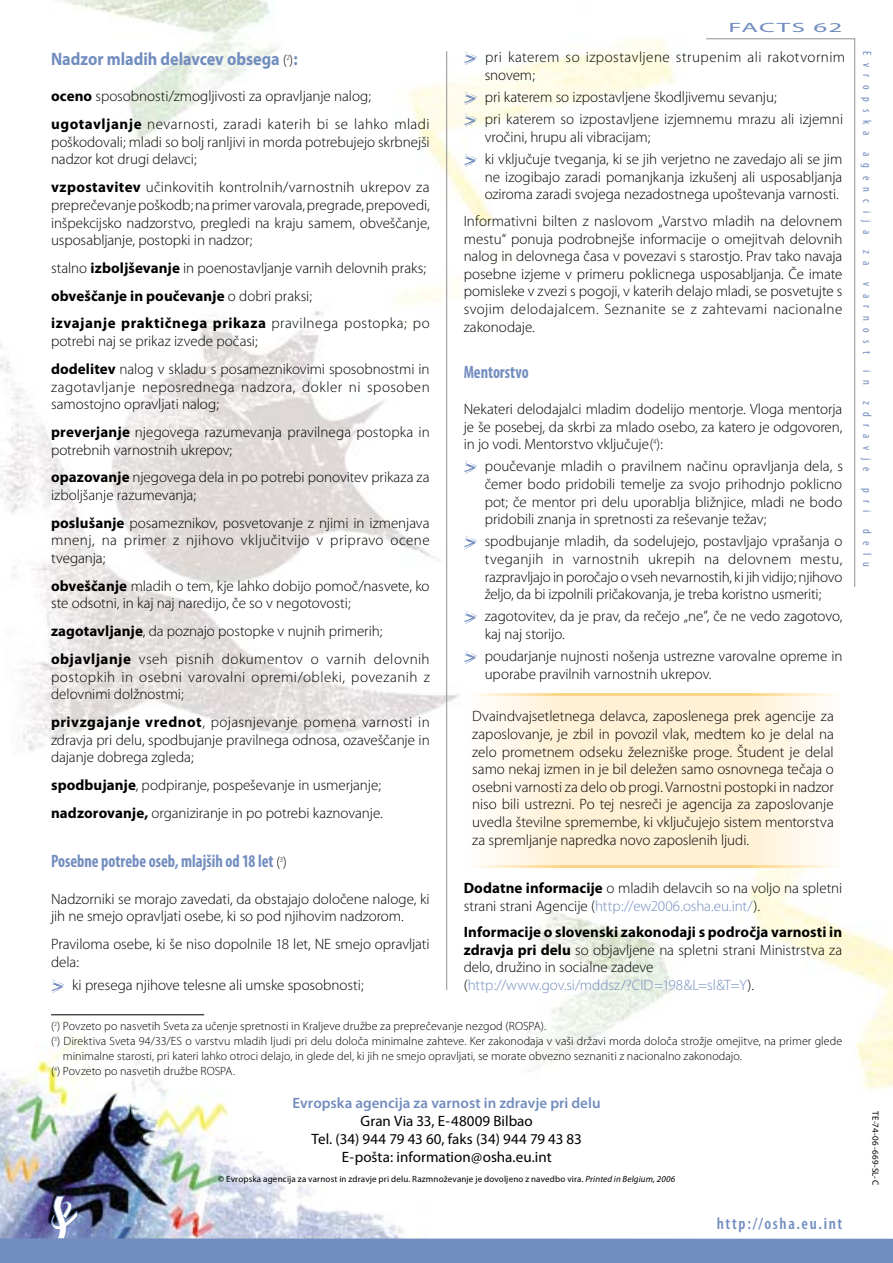
<style>
.page{position:relative;width:893px;height:1263px;background:#fff}
.page>*{position:absolute;margin:0;border:0;box-sizing:border-box;transform-origin:0 0}
.t1{font:700 condensed 18px "Myriad Pro";color:#728dbf;scale:.9 1}
.t2{font:700 18px "Myriad Pro";color:#728dbf;scale:.9 1}
.t3{font:600 condensed 16.5px "Myriad Pro";letter-spacing:.1em;color:#728dbf}
.t4{font:300 15px/17.7px "Myriad Pro";color:#000}
.t5{font:300 15px/17.5px "Myriad Pro";letter-spacing:.025em;color:#000}
.t6{font:300 15px/27.8px "Myriad Pro";letter-spacing:.02em;color:#000}
.t7{font:15px/18px "Myriad Pro";color:#000;text-align:center}
.t8{font:300 15px/17.7px "Myriad Pro";letter-spacing:.03em;color:#000}
.t9{font:600 15px "Myriad Pro";color:#728dbf}
.t10{font:13.5px "Myriad Pro";letter-spacing:.035em;color:#728dbf;scale:2 1}
.t11{font:300 12px "Myriad Pro";letter-spacing:.005em;color:#000}
.t12{font:condensed 12px "Myriad Pro";letter-spacing:.61em;color:#728dbf}
.t13{font:9px "Myriad Pro";letter-spacing:.02em;color:#000}
.s1{font-weight:300;font-size:15px;color:#000}
.s2{font-weight:700}
.s3{font-weight:300;font-stretch:normal;font-size:15px;color:#000}
.s4{color:#728dbf}
.s5{font-style:italic}
</style>
<div class="page">
<img style="left:0;top:0;width:892px;height:1196px">
<svg style="left:0;top:1196px;width:892px;height:67px"></svg>
<svg style="left:705px;top:38px;width:150px;height:550px"></svg>
<hr style="left:446px;top:51px;width:1px;height:939px;background:#909090">
<hr style="left:51px;top:1014px;width:153px;height:1px;background:#000">
<svg style="left:463px;top:695px;width:379px;height:170px"></svg>
<svg style="left:463px;top:693px;width:379px;height:2px"></svg>
<svg style="left:463px;top:865px;width:379px;height:2px"></svg>
<p class="t2" style="left:51px;top:52px;width:275px">Nadzor mladih delavcev obsega <span class="s1">(</span><sup>2</sup><span class="s1">)</span>:</p>
<p class="t4" style="left:51px;top:84px;width:380px;line-height:27.8px"><span class="s2">oceno</span> sposobnosti/zmogljivosti za opravljanje nalog; <span class="s2">ugotavljanje</span> nevarnosti, zaradi katerih bi se lahko mladi</p>
<p class="t4" style="left:51px;top:134px;width:380px">poškodovali; mladi so bolj ranljivi in morda potrebujejo skrbnejši nadzor kot drugi delavci;</p>
<p class="t4" style="left:51px;top:180px;width:380px;text-align:justify"><span class="s2">vzpostavitev</span> učinkovitih kontrolnih/varnostnih ukrepov za preprečevanje poškodb; na primer varovala, pregrade, prepovedi, inšpekcijsko nadzorstvo, pregledi na kraju samem, obveščanje, usposabljanje, postopki in nadzor;</p>
<p class="t4" style="left:51px;top:255px;width:380px;line-height:27.8px">stalno <span class="s2">izboljševanje</span> in poenostavljanje varnih delovnih praks; <span class="s2">obveščanje in poučevanje</span> o dobri praksi;<br><span class="s2">izvajanje praktičnega prikaza</span> pravilnega postopka; po</p>
<p class="t4" style="left:51px;top:329px;width:380px;line-height:27.8px">potrebi naj se prikaz izvede počasi;<br><span class="s2">dodelitev</span> nalog v skladu s posameznikovimi sposobnostmi in</p>
<p class="t5" style="left:51px;top:379px;width:380px">zagotavljanje neposrednega nadzora, dokler ni sposoben samostojno opravljati nalog;</p>
<p class="t4" style="left:51px;top:424px;width:380px"><span class="s2">preverjanje</span> njegovega razumevanja pravilnega postopka in potrebnih varnostnih ukrepov;</p>
<p class="t4" style="left:51px;top:470px;width:380px"><span class="s2">opazovanje</span> njegovega dela in po potrebi ponovitev prikaza za izboljšanje razumevanja;</p>
<p class="t4" style="left:51px;top:515px;width:380px;text-align:justify"><span class="s2">poslušanje</span> posameznikov, posvetovanje z njimi in izmenjava mnenj, na primer z njihovo vključitvijo v pripravo ocene tveganja;</p>
<p class="t4" style="left:51px;top:578px;width:380px"><span class="s2">obveščanje</span> mladih o tem, kje lahko dobijo pomoč/nasvete, ko ste odsotni, in kaj naj naredijo, če so v negotovosti;</p>
<p class="t6" style="left:51px;top:619px;width:380px"><span class="s2">zagotavljanje</span>, da poznajo postopke v nujnih primerih; <span class="s2">objavljanje</span> vseh pisnih dokumentov o varnih delovnih</p>
<p class="t5" style="left:51px;top:669px;width:380px">postopkih in osebni varovalni opremi/obleki, povezanih z delovnimi dolžnostmi;</p>
<p class="t4" style="left:51px;top:715px;width:380px;text-align:justify"><span class="s2">privzgajanje vrednot</span>, pojasnjevanje pomena varnosti in zdravja pri delu, spodbujanje pravilnega odnosa, ozaveščanje in dajanje dobrega zgleda;</p>
<p class="t4" style="left:51px;top:773px;width:333px;line-height:27.8px"><span class="s2">spodbujanje</span>, podpiranje, pospeševanje in usmerjanje; <span class="s2">nadzorovanje,</span> organiziranje in po potrebi kaznovanje.</p>
<p class="t1" style="left:51px;top:854px;width:263px">Posebne potrebe oseb, mlajših od 18 let <span class="s3">(</span><sup>3</sup><span class="s3">)</span></p>
<p class="t4" style="left:51px;top:891px;width:380px">Nadzorniki se morajo zavedati, da obstajajo določene naloge, ki jih ne smejo opravljati osebe, ki so pod njihovim nadzorom.</p>
<p class="t4" style="left:51px;top:937px;width:380px">Praviloma osebe, ki še niso dopolnile 18 let, NE smejo opravljati dela:</p>
<p class="t4" style="left:51px;top:978px;width:314px"><sub>&gt;</sub> ki presega njihove telesne ali umske sposobnosti;</p>
<p class="t10" style="left:728px;top:22px;width:58px">FACTS 62</p>
<p class="t8" style="left:484px;top:50px;width:362px;text-indent:-21px"><sub>&gt;</sub> pri katerem so izpostavljene strupenim ali rakotvornim snovem;</p>
<p class="t4" style="left:463px;top:87px;width:381px;line-height:22.2px"><sub>&gt;</sub> pri katerem so izpostavljene škodljivemu sevanju;<br><sub>&gt;</sub> pri katerem so izpostavljene izjemnemu mrazu ali izjemni</p>
<p class="t4" style="left:463px;top:127px;width:380px;line-height:22.2px;text-indent:21px">vročini, hrupu ali vibracijam;<br><sub>&gt;</sub> ki vključuje tveganja, ki se jih verjetno ne zavedajo ali se jim</p>
<p class="t4" style="left:484px;top:169px;width:359px">ne izogibajo zaradi pomanjkanja izkušenj ali usposabljanja oziroma zaradi svojega nezadostnega upoštevanja varnosti.</p>
<p class="t4" style="left:463px;top:214px;width:380px;text-align:justify">Informativni bilten z naslovom „Varstvo mladih na delovnem mestu“ ponuja podrobnejše informacije o omejitvah delovnih nalog in delovnega časa v povezavi s starostjo. Prav tako navaja posebne izjeme v primeru poklicnega usposabljanja. Če imate pomisleke v zvezi s pogoji, v katerih delajo mladi, se posvetujte s svojim delodajalcem. Seznanite se z zahtevami nacionalne zakonodaje.</p>
<p class="t1" style="left:463px;top:365px;width:74px">Mentorstvo</p>
<p class="t4" style="left:463px;top:401px;width:380px;text-align:justify">Nekateri delodajalci mladim dodelijo mentorje. Vloga mentorja je še posebej, da skrbi za mlado osebo, za katero je odgovoren, in jo vodi. Mentorstvo vključuje(<sup>4</sup>):</p>
<p class="t4" style="left:484px;top:459px;width:360px;text-align:justify;text-indent:-21px"><sub>&gt;</sub> poučevanje mladih o pravilnem načinu opravljanja dela, s čemer bodo pridobili temelje za svojo prihodnjo poklicno pot; če mentor pri delu uporablja bližnjice, mladi ne bodo pridobili znanja in spretnosti za reševanje težav;</p>
<p class="t4" style="left:484px;top:534px;width:359px;text-align:justify;text-indent:-21px"><sub>&gt;</sub> spodbujanje mladih, da sodelujejo, postavljajo vprašanja o tveganjih in varnostnih ukrepih na delovnem mestu, razpravljajo in poročajo o vseh nevarnostih, ki jih vidijo; njihovo željo, da bi izpolnili pričakovanja, je treba koristno usmeriti;</p>
<p class="t4" style="left:484px;top:609px;width:359px;text-indent:-21px"><sub>&gt;</sub> zagotovitev, da je prav, da rečejo „ne”, če ne vedo zagotovo, kaj naj storijo.</p>
<p class="t4" style="left:484px;top:649px;width:359px;text-indent:-21px"><sub>&gt;</sub> poudarjanje nujnosti nošenja ustrezne varovalne opreme in uporabe pravilnih varnostnih ukrepov.</p>
<p class="t4" style="left:472px;top:709px;width:363px;text-align:justify">Dvaindvajsetletnega delavca, zaposlenega prek agencije za zaposlovanje, je zbil in povozil vlak, medtem ko je delal na zelo prometnem odseku železniške proge. Študent je delal samo nekaj izmen in je bil deležen samo osnovnega tečaja o osebni varnosti za delo ob progi. Varnostni postopki in nadzor niso bili ustrezni. Po tej nesreči je agencija za zaposlovanje uvedla številne spremembe, ki vključujejo sistem mentorstva za spremljanje napredka novo zaposlenih ljudi.</p>
<p class="t4" style="left:463px;top:880px;width:380px"><span class="s2">Dodatne informacije</span> o mladih delavcih so na voljo na spletni strani strani Agencije (<span class="s4">http://ew2006.osha.eu.int/</span>).</p>
<p class="t4" style="left:463px;top:925px;width:380px"><span class="s2">Informacije o slovenski zakonodaji s področja varnosti in zdravja pri delu</span> so objavljene na spletni strani Ministrstva za delo, družino in socialne zadeve (<span class="s4">http://www.gov.si/mddsz/?CID=198&amp;L=sl&amp;T=Y</span>).</p>
<p class="t11" style="left:51px;top:1022px;width:496px">(<sup>2</sup>) Povzeto po nasvetih Sveta za učenje spretnosti in Kraljeve družbe za preprečevanje nezgod (ROSPA).</p>
<p class="t11" style="left:51px;top:1037px;width:792px">(<sup>3</sup>) Direktiva Sveta 94/33/ES o varstvu mladih ljudi pri delu določa minimalne zahteve. Ker zakonodaja v vaši državi morda določa strožje omejitve, na primer glede</p>
<p class="t11" style="left:63px;top:1052px;width:680px">minimalne starosti, pri kateri lahko otroci delajo, in glede del, ki jih ne smejo opravljati, se morate obvezno seznaniti z nacionalno zakonodajo.</p>
<p class="t11" style="left:51px;top:1067px;width:185px">(<sup>4</sup>) Povzeto po nasvetih družbe ROSPA.</p>
<p class="t9" style="left:292px;top:1098px;width:309px">Evropska agencija za varnost in zdravje pri delu</p>
<p class="t7" style="left:311px;top:1114px;width:272px">Gran Via 33, E-48009 Bilbao<br>Tel. (34) 944 79 43 60, faks (34) 944 79 43 83<br>E-pošta: information@osha.eu.int</p>
<p class="t13" style="left:218px;top:1175px;width:458px">© Evropska agencija za varnost in zdravje pri delu. Razmnoževanje je dovoljeno z navedbo vira. <span class="s5">Printed in Belgium, 2006</span></p>
<p class="t3" style="left:716px;top:1217px;width:127px">http://osha.eu.int</p>
<p class="t12" style="left:871px;top:51px;width:86px;rotate:90deg">Evropska</p>
<p class="t12" style="left:871px;top:152px;width:84px;rotate:90deg">agencija</p>
<p class="t12" style="left:871px;top:250px;width:17px;rotate:90deg">z a</p>
<p class="t12" style="left:871px;top:282px;width:73px;rotate:90deg">varnost</p>
<p class="t12" style="left:871px;top:370px;width:16px;rotate:90deg">i n</p>
<p class="t12" style="left:871px;top:401px;width:72px;rotate:90deg">zdravje</p>
<p class="t12" style="left:871px;top:488px;width:26px;rotate:90deg">pri</p>
<p class="t12" style="left:871px;top:529px;width:40px;rotate:90deg">delu</p>
<p class="t13" style="left:878px;top:1111px;width:75px;rotate:90deg">TE-74-06-669-SL-C</p>
</div>
